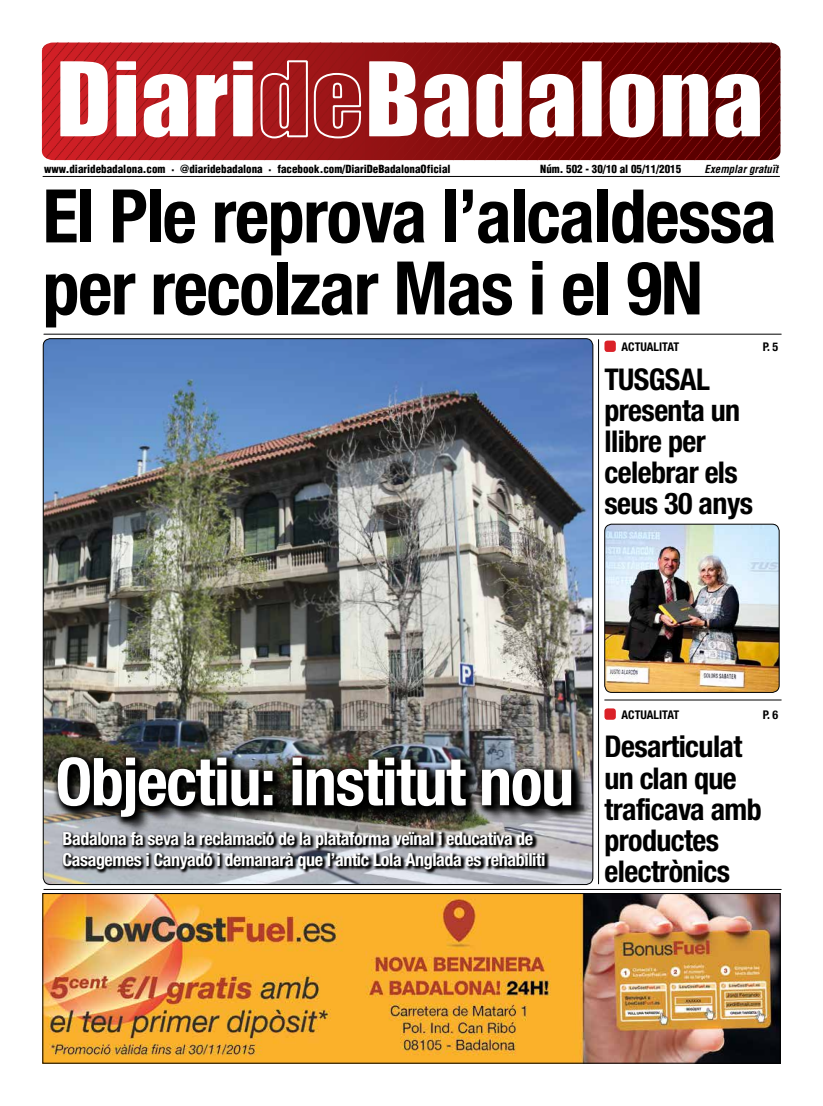
<style>
.page{position:relative;width:823px;height:1106px;background:#fff}
.page>*{position:absolute;margin:0;border:0;box-sizing:border-box;transform-origin:0 0}
.t1{font:700 condensed 74px/72px "Helvetica Neue";letter-spacing:-.02em;color:#000}
.t2{font:700 condensed 66px "Helvetica Neue";letter-spacing:-.02em;color:#fff}
.t3{font:700 condensed 30px/31px "Helvetica Neue";letter-spacing:-.02em;color:#000}
.t4{font:700 condensed 18px/21px "Helvetica Neue";letter-spacing:-.02em;color:#fff}
.t5{font:700 condensed 12px "Helvetica Neue";color:#000}
.t6{font:900 condensed 11px "Helvetica";color:#000}
.t7{font:italic 700 condensed 10.9px "Helvetica";color:#000}
</style>
<div class="page">
<hr style="left:43px;top:176px;width:736px;height:1px;background:#000">
<hr style="left:44px;top:889px;width:736px;height:1px;background:#000">
<img style="left:45px;top:895px;width:733px;height:166px">
<div style="left:43px;top:893px;width:737px;height:170px;border:1px solid #000"></div>
<hr style="left:44px;top:334px;width:736px;height:1px;background:#000">
<hr style="left:604px;top:699px;width:176px;height:1px;background:#000">
<hr style="left:598px;top:339px;width:1px;height:544px;background:#000">
<svg style="left:42px;top:43px;width:738px;height:117px"></svg>
<img style="left:43px;top:339px;width:549px;height:545px">
<img style="left:52px;top:751px;width:530px;height:77px">
<div style="left:60px;top:759px;width:528px;height:75px;background:#000;opacity:.75"></div>
<svg style="left:62px;top:830px;width:487px;height:44px;background:#65666a"></svg>
<div style="left:604px;top:340px;width:11px;height:12px;background:#da2128;border-radius:3px"></div>
<div style="left:604px;top:708px;width:11px;height:11px;background:#da2128;border-radius:3px"></div>
<img style="left:604px;top:524px;width:174px;height:168px">
<div style="left:604px;top:524px;width:175px;height:168px;border:1px solid #000;border-radius:7px"></div>
<p class="t6" style="left:44px;top:162px;width:407px">www.diaridebadalona.com · @diaridebadalona · facebook.com/DiariDeBadalonaOficial</p>
<p class="t6" style="left:540px;top:162px;width:142px">Núm. 502 - 30/10 al 05/11/2015</p>
<p class="t7" style="left:704px;top:162px;width:75px">Exemplar gratuït</p>
<h1 class="t1" style="left:43px;top:179px;width:735px">El Ple reprova l’alcaldessa per recolzar Mas i el 9N</h1>
<p class="t5" style="left:621px;top:339px;width:59px">ACTUALITAT</p>
<p class="t5" style="left:762px;top:339px;width:17px">P. 5</p>
<h3 class="t3" style="left:604px;top:363px;width:150px">TUSGSAL presenta un llibre per celebrar els seus 30 anys</h3>
<h2 class="t2" style="left:55px;top:741px;width:520px">Objectiu: institut nou</h2>
<p class="t4" style="left:62px;top:827px;width:484px">Badalona fa seva la reclamació de la plataforma veïnal i educativa de<br>Casagemes i Canyadó i demanarà que l’antic Lola Anglada es rehabiliti</p>
<p class="t5" style="left:621px;top:707px;width:59px">ACTUALITAT</p>
<p class="t5" style="left:762px;top:707px;width:17px">P. 6</p>
<h3 class="t3" style="left:604px;top:731px;width:159px">Desarticulat un clan que traficava amb productes electrònics</h3>
</div>
